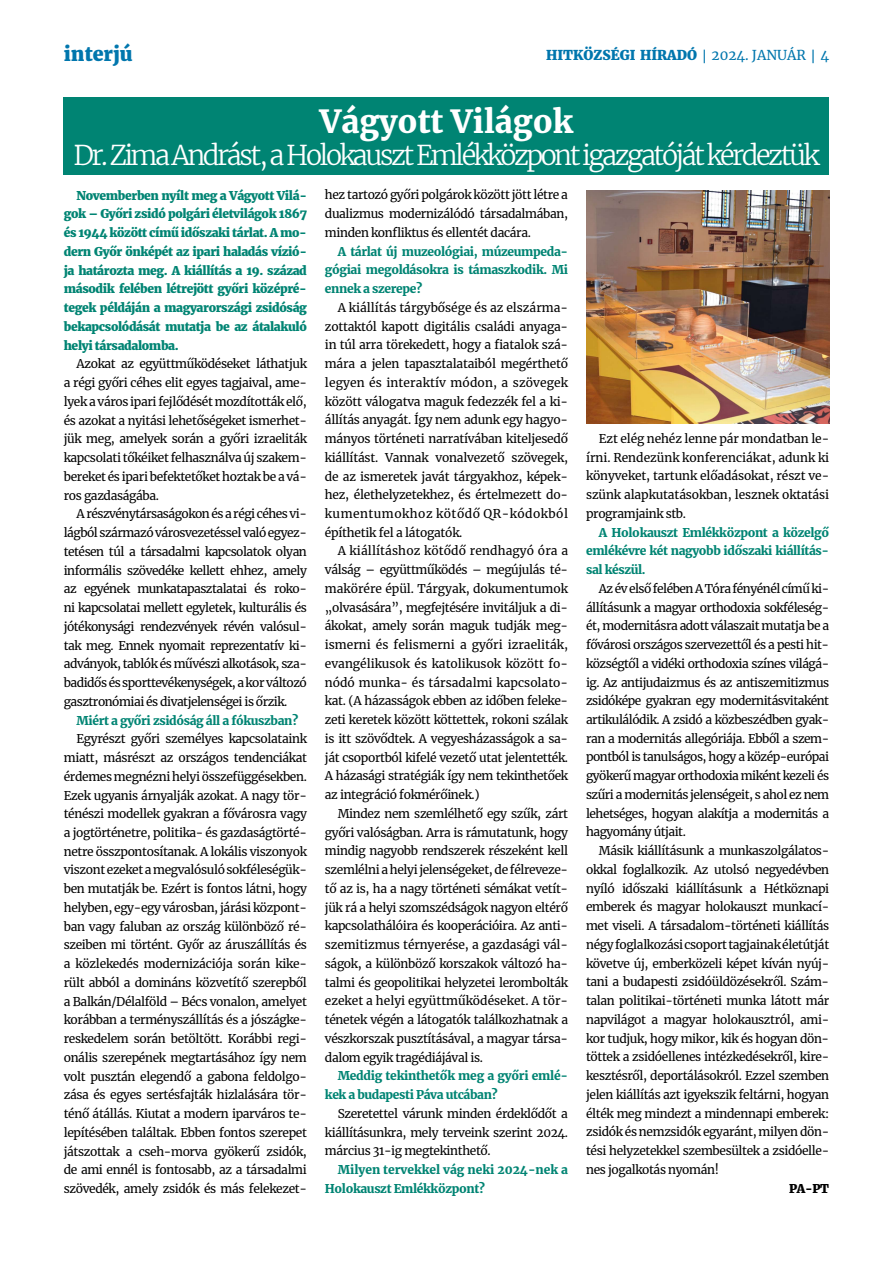
<style>
.page{position:relative;width:893px;height:1263px;background:#fff}
.page>*{position:absolute;margin:0;border:0;box-sizing:border-box;transform-origin:0 0}
.t1{font:900 31.5px "Merriweather";color:#fff}
.t2{font:300 27px "Merriweather";letter-spacing:-.09em;color:#fff}
.t3{font:800 19.5px "Merriweather";color:#0076ad}
.t4{font:800 13.5px "Merriweather";color:#0076ad}
.t5{font:12px/18.8px "Merriweather";letter-spacing:-.03em;color:#000;text-align:justify}
.t6{font:800 12px/18.8px "Merriweather";letter-spacing:-.03em;color:#008473;text-align:justify}
.t7{font:900 12px/18.8px "Merriweather";letter-spacing:-.03em;color:#008473;text-align:justify}
.t8{font:900 12px/18.8px "Merriweather";color:#008473}
.t9{font:800 12px "Merriweather";color:#000}
.s1{font-family:"Open Sans";font-weight:600}
.s2{font-weight:400}
</style>
<div class="page">
<div style="left:64px;top:98px;width:765px;height:77px;background:#008473"></div>
<img style="left:586px;top:190px;width:243px;height:233px">
<h3 class="t3" style="left:64px;top:42px;width:70px">interjú</h3>
<p class="t4" style="left:546px;top:47px;width:285px">HITKÖZSÉGI HÍRADÓ <span class="s1">|</span> <span class="s2">2024. JANUÁR</span> <span class="s1">|</span> <span class="s2">4</span></p>
<h1 class="t1" style="left:320px;top:100px;width:255px">Vágyott Világok</h1>
<h2 class="t2" style="left:73px;top:137px;width:747px">Dr.Zima Andrást, a Holokauszt Emlékközpont igazgatóját kérdeztük</h2>
<p class="t6" style="left:64px;top:186px;width:245px;text-indent:13px">Novemberben nyílt meg a Vágyott Vilá&shy;gok – Győri zsidó polgári életvilágok 1867 és 1944 között című időszaki tárlat. A mo&shy;dern Győr önképét az ipari haladás vízió&shy;ja határozta meg. A kiállítás a 19. század második felében létrejött győri középré&shy;tegek példáján a magyarországi zsidóság bekapcsolódását mutatja be az átalakuló helyi társadalomba.</p>
<p class="t5" style="left:64px;top:354px;width:245px;text-indent:13px">Azokat az együttműködéseket láthatjuk a régi győri céhes elit egyes tagjaival, ame&shy;lyek a város ipari fejlődését mozdították elő, és azokat a nyitási lehetőségeket ismerhet&shy;jük meg, amelyek során a győri izraeliták kapcsolati tőkéiket felhasználva új szakem&shy;bereket és ipari befektetőket hoztak be a vá&shy;ros gazdaságába.</p>
<p class="t5" style="left:64px;top:504px;width:245px;text-indent:13px">A részvénytársaságokon és a régi céhes vi&shy;lágból származó városvezetéssel való egyez&shy;tetésen túl a társadalmi kapcsolatok olyan informális szövedéke kellett ehhez, amely az egyének munkatapasztalatai és roko&shy;ni kapcsolatai mellett egyletek, kulturális és jótékonysági rendezvények révén valósul&shy;tak meg. Ennek nyomait reprezentatív ki&shy;adványok, tablók és művészi alkotások, sza&shy;badidős és sporttevékenységek, a kor változó gasztronómiai és divatjelenségei is őrzik.</p>
<p class="t7" style="left:77px;top:710px;width:223px">Miért a győri zsidóság áll a fókuszban?</p>
<p class="t5" style="left:64px;top:729px;width:245px;text-indent:13px">Egyrészt győri személyes kapcsolataink miatt, másrészt az országos tendenciákat érdemes megnézni helyi összefüggésekben.<br>Ezek ugyanis árnyalják azokat. A nagy tör&shy;ténészi modellek gyakran a fővárosra vagy a jogtörténetre, politika- és gazdaságtörté&shy;netre összpontosítanak. A lokális viszonyok viszont ezeket a megvalósuló sokféleségük&shy;ben mutatják be. Ezért is fontos látni, hogy helyben, egy-egy városban, járási központ&shy;ban vagy faluban az ország különböző ré&shy;szeiben mi történt. Győr az áruszállítás és a közlekedés modernizációja során kike&shy;rült abból a domináns közvetítő szerepből a Balkán/Délalföld – Bécs vonalon, amelyet korábban a terményszállítás és a jószágke&shy;reskedelem során betöltött. Korábbi regi&shy;onális szerepének megtartásához így nem volt pusztán elegendő a gabona feldolgo&shy;zása és egyes sertésfajták hizlalására tör&shy;ténő átállás. Kiutat a modern iparváros te&shy;lepítésében találtak. Ebben fontos szerepet játszottak a cseh-morva gyökerű zsidók, de ami ennél is fontosabb, az a társadalmi szövedék, amely zsidók és más felekezet-</p>
<p class="t5" style="left:325px;top:185px;width:245px">hez tartozó győri polgárok között jött létre a dualizmus modernizálódó társadalmában, minden konfliktus és ellentét dacára.</p>
<p class="t7" style="left:325px;top:241px;width:245px;text-indent:13px">A tárlat új muzeológiai, múzeumpeda&shy;gógiai megoldásokra is támaszkodik. Mi ennek a szerepe?</p>
<p class="t5" style="left:325px;top:298px;width:245px;text-indent:13px">A kiállítás tárgybősége és az elszárma&shy;zottaktól kapott digitális családi anyaga&shy;in túl arra törekedett, hogy a fiatalok szá&shy;mára a jelen tapasztalataiból megérthető legyen és interaktív módon, a szövegek között válogatva maguk fedezzék fel a ki&shy;állítás anyagát. Így nem adunk egy hagyo&shy;mányos történeti narratívában kiteljesedő kiállítást. Vannak vonalvezető szövegek, de az ismeretek javát tárgyakhoz, képek&shy;hez, élethelyzetekhez, és értelmezett do&shy;kumentumokhoz kötődő QR-kódokból építhetik fel a látogatók.</p>
<p class="t5" style="left:325px;top:541px;width:245px;text-indent:13px">A kiállításhoz kötődő rendhagyó óra a válság – együttműködés – megújulás té&shy;makörére épül. Tárgyak, dokumentumok „olvasására”, megfejtésére invitáljuk a di&shy;ákokat, amely során maguk tudják meg&shy;ismerni és felismerni a győri izraeliták, evangélikusok és katolikusok között fo&shy;nódó munka- és társadalmi kapcsolato&shy;kat. (A házasságok ebben az időben feleke&shy;zeti keretek között köttettek, rokoni szálak is itt szövődtek. A vegyesházasságok a sa&shy;ját csoportból kifelé vezető utat jelentették.<br>A házasági stratégiák így nem tekinthetőek az integráció fokmérőinek.)</p>
<p class="t5" style="left:325px;top:804px;width:245px;text-indent:13px">Mindez nem szemlélhető egy szűk, zárt győri valóságban. Arra is rámutatunk, hogy mindig nagyobb rendszerek részeként kell szemlélni a helyi jelenségeket, de félreveze&shy;tő az is, ha a nagy történeti sémákat vetít&shy;jük rá a helyi szomszédságok nagyon eltérő kapcsolathálóira és kooperációira. Az anti&shy;szemitizmus térnyerése, a gazdasági vál&shy;ságok, a különböző korszakok változó ha&shy;talmi és geopolitikai helyzetei lerombolták ezeket a helyi együttműködéseket. A tör&shy;ténetek végén a látogatók találkozhatnak a vészkorszak pusztításával, a magyar társa&shy;dalom egyik tragédiájával is.</p>
<p class="t7" style="left:325px;top:1066px;width:245px;text-indent:13px">Meddig tekinthetők meg a győri emlé&shy;kek a budapesti Páva utcában?</p>
<p class="t5" style="left:325px;top:1104px;width:245px;text-indent:13px">Szeretettel várunk minden érdeklődőt a kiállításunkra, mely terveink szerint 2024. március 31-ig megtekinthető.</p>
<p class="t8" style="left:325px;top:1160px;width:245px;text-indent:13px">Milyen tervekkel vág neki 2024-nek a<br>Holokauszt Emlékközpont?</p>
<p class="t5" style="left:586px;top:429px;width:245px;text-indent:13px">Ezt elég nehéz lenne pár mondatban le&shy;írni. Rendezünk konferenciákat, adunk ki könyveket, tartunk előadásokat, részt ve&shy;szünk alapkutatásokban, lesznek oktatási programjaink stb.</p>
<p class="t7" style="left:586px;top:522px;width:245px;text-indent:13px">A Holokauszt Emlékközpont a közelgő emlékévre két nagyobb időszaki kiállítás&shy;sal készül.</p>
<p class="t5" style="left:586px;top:579px;width:245px;text-indent:13px">Az év első felében A Tóra fényénél című ki&shy;állításunk a magyar orthodoxia sokféleség&shy;ét, modernitásra adott válaszait mutatja be a fővárosi országos szervezettől és a pesti hit&shy;községtől a vidéki orthodoxia színes világá&shy;ig. Az antijudaizmus és az antiszemitizmus zsidóképe gyakran egy modernitásvitaként artikulálódik. A zsidó a közbeszédben gyak&shy;ran a modernitás allegóriája. Ebből a szem&shy;pontból is tanulságos, hogy a közép-európai gyökerű magyar orthodoxia miként kezeli és szűri a modernitás jelenségeit, s ahol ez nem lehetséges, hogyan alakítja a modernitás a hagyomány útjait.</p>
<p class="t5" style="left:586px;top:841px;width:245px;text-indent:13px">Másik kiállításunk a munkaszolgálatos&shy;okkal foglalkozik. Az utolsó negyedévben nyíló időszaki kiállításunk a Hétköznapi emberek és magyar holokauszt munkací&shy;met viseli. A társadalom-történeti kiállítás négy foglalkozási csoport tagjainak életútját követve új, emberközeli képet kíván nyúj&shy;tani a budapesti zsidóüldözésekről. Szám&shy;talan politikai-történeti munka látott már napvilágot a magyar holokausztról, ami&shy;kor tudjuk, hogy mikor, kik és hogyan dön&shy;töttek a zsidóellenes intézkedésekről, kire&shy;kesztésről, deportálásokról. Ezzel szemben jelen kiállítás azt igyekszik feltárni, hogyan élték meg mindezt a mindennapi emberek: zsidók és nemzsidók egyaránt, milyen dön&shy;tési helyzetekkel szembesültek a zsidóelle&shy;nes jogalkotás nyomán!</p>
<p class="t9" style="left:789px;top:1181px;width:42px">PA-PT</p>
</div>
